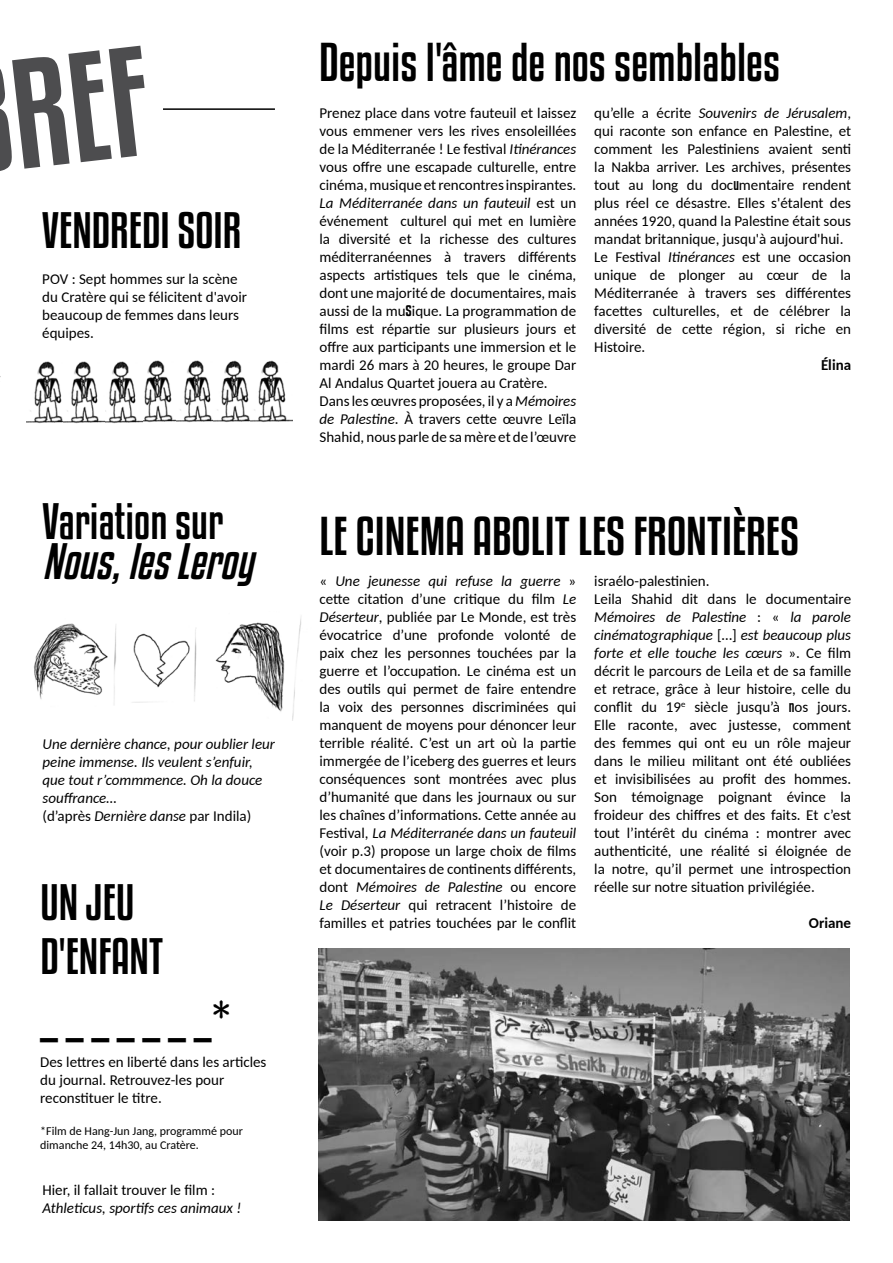
<style>
.page{position:relative;width:893px;height:1263px;background:#fff}
.page>*{position:absolute;margin:0;border:0;box-sizing:border-box;transform-origin:0 0}
.t1{font:48px "Kenyan Coffee Rg";color:#000}
.t2{font:45px/54px "Kenyan Coffee Rg";color:#000}
.t3{font:italic 45px "Kenyan Coffee Rg";color:#000}
.t4{font:15px/18px "Carlito";color:#000}
.t5{font:italic 15px/18px "Carlito";color:#000}
.t6{font:700 15px "Carlito";color:#000}
.t7{font:12px/14.4px "Carlito";color:#000}
.s1{font-style:normal}
.s2{font-style:italic}
.s3{font-family:"Kenyan Coffee Rg";font-size:18px}
.s4{font-family:"Kenyan Coffee Rg"}
</style>
<div class="page">
<hr style="left:163px;top:108px;width:112px;height:2px;background:#000">
<img style="left:319px;top:948px;width:530px;height:272px">
<img style="left:26px;top:361px;width:37px;height:62px">
<img style="left:143px;top:360px;width:33px;height:62px">
<img style="left:105px;top:361px;width:38px;height:63px">
<img style="left:63px;top:361px;width:42px;height:63px">
<img style="left:176px;top:360px;width:37px;height:63px">
<img style="left:213px;top:360px;width:38px;height:62px">
<img style="left:251px;top:360px;width:42px;height:62px">
<img style="left:34px;top:618px;width:267px;height:102px">
<h2 class="t2" style="left:42px;top:203px;width:200px">VENDREDI SOIR</h2>
<p class="t4" style="left:42px;top:269px;width:206px">POV : Sept hommes sur la scène du Cratère qui se félicitent d'avoir beaucoup de femmes dans leurs équipes.</p>
<h2 class="t2" style="left:43px;top:494px;width:182px">Variation sur</h2>
<h2 class="t3" style="left:43px;top:534px;width:223px">Nous,lesLeroy</h2>
<p class="t5" style="left:43px;top:734px;width:234px">Une dernière chance, pour oublier leur peine immense. Ils veulent s’enfuir, que tout r’commmence. Oh la douce souffrance…<br><span class="s1">(d’après</span> Dernière danse <span class="s1">par Indila)</span></p>
<h2 class="t2" style="left:40px;top:875px;width:95px">uN JEU<br>D'enfant</h2>
<h2 class="t2" style="left:40px;top:991px;width:192px">_ _ _ _ _ _ _*</h2>
<p class="t4" style="left:40px;top:1052px;width:228px">Des lettres en liberté dans les articles du journal. Retrouvez-les pour reconstituer le titre.</p>
<p class="t7" style="left:40px;top:1123px;width:204px">*Film de Hang-Jun Jang, programmé pour dimanche 24, 14h30, au Cratère.</p>
<p class="t4" style="left:43px;top:1180px;width:174px">Hier, il fallait trouver le film :</p>
<p class="t5" style="left:43px;top:1198px;width:200px">Athleticus, sportifs ces animaux !</p>
<h1 class="t1" style="left:319px;top:33px;width:463px">Depuis l'âme de nos semblables</h1>
<p class="t4" style="left:319px;top:103px;width:258px">Prenez place dans votre fauteuil et laissez vous emmener vers les rives ensoleillées de la Méditerranée ! Le festival <span class="s2">Itinérances </span>vous offre une escapade culturelle, entre cinéma, musique et rencontres inspirantes.<br><span class="s2">La Méditerranée dans un fauteuil</span> est un événement culturel qui met en lumière la diversité et la richesse des cultures méditerranéennes à travers différents aspects artistiques tels que le cinéma, dont une majorité de documentaires, mais aussi de la mu<span class="s3">s</span>ique. La programmation de films est répartie sur plusieurs jours et offre aux participants une immersion et le mardi 26 mars à 20 heures, le groupe Dar Al Andalus Quartet jouera au Cratère.<br>Dans les œuvres proposées, il y a <span class="s2">Mémoires de Palestine</span>. À travers cette œuvre Leïla Shahid, nous parle de sa mère et de l’œuvre</p>
<p class="t4" style="left:594px;top:103px;width:258px">qu’elle a écrite <span class="s2">Souvenirs de Jérusalem</span>, qui raconte son enfance en Palestine, et comment les Palestiniens avaient senti la Nakba arriver. Les archives, présentes tout au long du doc<span class="s4">u</span>mentaire rendent plus réel ce désastre. Elles s'étalent des années 1920, quand la Palestine était sous mandat britannique, jusqu'à aujourd'hui.<br>Le Festival <span class="s2">Itinérances</span> est une occasion unique de plonger au cœur de la Méditerranée à travers ses différentes facettes culturelles, et de célébrer la diversité de cette région, si riche en Histoire.</p>
<p class="t6" style="left:821px;top:354px;width:32px">Élina</p>
<h1 class="t1" style="left:319px;top:507px;width:55px">Lecinema</h1>
<h1 class="t1" style="left:473px;top:507px;width:178px">ABOLIT les fronti</h1>
<h1 class="t1" style="left:732px;top:507px;width:32px">ères</h1>
<p class="t4" style="left:319px;top:571px;width:258px;text-align:justify">« <span class="s2">Une jeunesse qui refuse la guerre</span> » cette citation d’une critique du film <span class="s2">Le Déserteur</span>, publiée par Le Monde, est très évocatrice d’une profonde volonté de paix chez les personnes touchées par la guerre et l’occupation. Le cinéma est un des outils qui permet de faire entendre la voix des personnes discriminées qui manquent de moyens pour dénoncer leur terrible réalité. C’est un art où la partie immergée de l’iceberg des guerres et leurs conséquences sont montrées avec plus d’humanité que dans les journaux ou sur les chaînes d’informations. Cette année au Festival, <span class="s2">La Méditerranée dans un fauteuil </span>(voir p.3) propose un large choix de films et documentaires de continents différents, dont <span class="s2">Mémoires de Palestine</span> ou encore <span class="s2">Le Déserteur</span> qui retracent l’histoire de familles et patries touchées par le conflit</p>
<p class="t4" style="left:594px;top:571px;width:258px">israélo-palestinien.<br>Leila Shahid dit dans le documentaire <span class="s2">Mémoires de Palestine</span> : « <span class="s2">la parole cinématographique</span> […] <span class="s2">est beaucoup plus forte et elle touche les cœurs</span> ». Ce film décrit le parcours de Leila et de sa famille et retrace, grâce à leur histoire, celle du conflit du 19<sup>e</sup> siècle jusqu’à <span class="s4">n</span>os jours.<br>Elle raconte, avec justesse, comment des femmes qui ont eu un rôle majeur dans le milieu militant ont été oubliées et invisibilisées au profit des hommes.<br>Son témoignage poignant évince la froideur des chiffres et des faits. Et c’est tout l’intérêt du cinéma : montrer avec authenticité, une réalité si éloignée de la notre, qu’il permet une introspection réelle sur notre situation privilégiée.</p>
<p class="t6" style="left:809px;top:913px;width:44px">Oriane</p>
</div>
